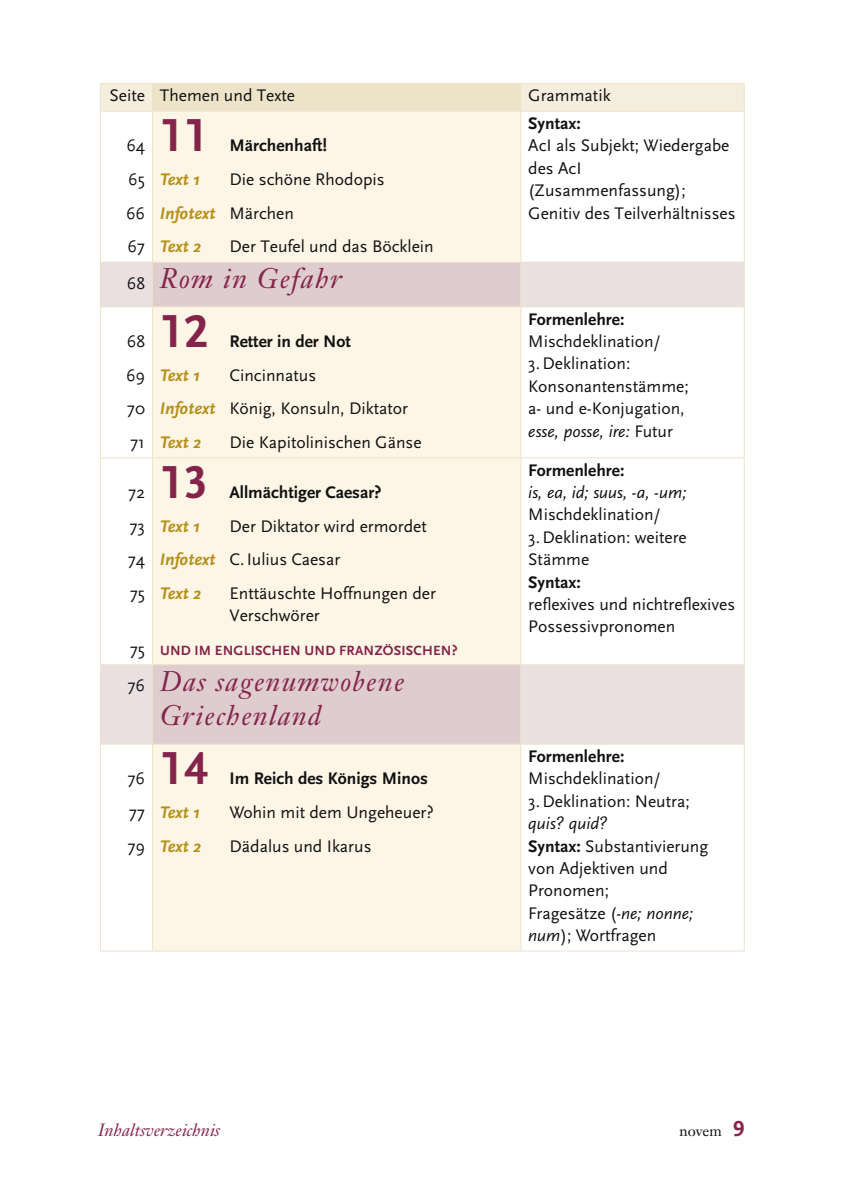
<style>
.page{position:relative;width:844px;height:1191px;background:#fff}
.page>*{position:absolute;margin:0;border:0;box-sizing:border-box;transform-origin:0 0}
._62_1_Inhalt_Lektion{font:48.3px "Scala Sans CV Bold Caps";color:#85244b}
._64_Inhalt_Kapitel{font:italic 28px/33.6px "Janson Latin CV Std";letter-spacing:.05em;color:#85244b}
._61_Inhalt{font:17.5px/22.4px "Scala Sans CV Latin";color:#101111}
._62_2_Inhalt_Text{font:17.5px/22.4px "Scala Sans CV Latin";color:#101111}
._62_1_Inhalt_Lektion-2{font:700 17.5px "Scala Sans CV Latin";color:#101111}
._62_2_Inhalt_Text-2{font:italic 700 17.5px "Scala Sans CV Latin";color:#b58f19}
._63_1_Inhalt_Seitenz{font:17.5px "Scala Sans CV Latin";color:#101111}
._61_Inhalt-2{font:700 17.5px "Scala Sans CV Latin";color:#101111}
._73_Kolumnentitel{font:italic 17.5px "Janson Latin CV Std";color:#85244b}
._63_2_Inhalt_Seitenz{font:17.5px "Scala Sans CV Latin";color:#101111}
.t1{font:14.88px "Janson Latin CV Std";color:#101111}
._61_Inhalt-3{font:700 14px "Scala Sans CV Latin";letter-spacing:.015em;color:#85244b}
.s1{font-weight:400;font-style:normal;color:#101111}
.s2{font-weight:700;font-style:italic;color:#b58f19}
.s3{font-weight:700}
.s4{font-style:italic}
.s5{font-family:"Scala Sans CV Bold Caps";font-size:22.75px;color:#85244b}
</style>
<div class="page">
<div style="left:153px;top:112px;width:367px;height:838px;background:#fdf6e6"></div>
<svg style="left:101px;top:263px;width:642px;height:480px"></svg>
<svg style="left:153px;top:263px;width:367px;height:480px;background:#f5ebdf"></svg>
<hr style="left:100px;top:83px;width:52px;height:1px;background:#ede3c8">
<hr style="left:152px;top:83px;width:368px;height:1px;background:#ede3c8">
<hr style="left:520px;top:83px;width:224px;height:1px;background:#ede3c8">
<svg style="left:100px;top:84px;width:644px;height:27px;background:#efe7d1"></svg>
<hr style="left:100px;top:111px;width:52px;height:1px;background:#ede3c8">
<hr style="left:100px;top:112px;width:1px;height:150px;background:#ede3c8">
<hr style="left:152px;top:111px;width:368px;height:1px;background:#ede3c8">
<hr style="left:152px;top:112px;width:1px;height:150px;background:#ede3c8">
<hr style="left:520px;top:111px;width:224px;height:1px;background:#ede3c8">
<hr style="left:520px;top:112px;width:1px;height:150px;background:#ede3c8">
<hr style="left:743px;top:112px;width:1px;height:150px;background:#ede3c8">
<hr style="left:100px;top:262px;width:52px;height:1px;background:#ede3c8">
<hr style="left:100px;top:263px;width:1px;height:43px;background:#ede3c8">
<hr style="left:152px;top:262px;width:368px;height:1px;background:#ede3c8">
<hr style="left:152px;top:263px;width:1px;height:43px;background:#ede3c8">
<hr style="left:520px;top:262px;width:224px;height:1px;background:#ede3c8">
<hr style="left:520px;top:263px;width:1px;height:43px;background:#ede3c8">
<hr style="left:743px;top:263px;width:1px;height:43px;background:#ede3c8">
<hr style="left:100px;top:306px;width:52px;height:1px;background:#ede3c8">
<hr style="left:100px;top:307px;width:1px;height:150px;background:#ede3c8">
<hr style="left:152px;top:306px;width:368px;height:1px;background:#ede3c8">
<hr style="left:152px;top:307px;width:1px;height:150px;background:#ede3c8">
<hr style="left:520px;top:306px;width:224px;height:1px;background:#ede3c8">
<hr style="left:520px;top:307px;width:1px;height:150px;background:#ede3c8">
<hr style="left:743px;top:307px;width:1px;height:150px;background:#ede3c8">
<hr style="left:100px;top:457px;width:52px;height:1px;background:#ede3c8">
<hr style="left:100px;top:458px;width:1px;height:206px;background:#ede3c8">
<hr style="left:152px;top:457px;width:368px;height:1px;background:#ede3c8">
<hr style="left:152px;top:458px;width:1px;height:206px;background:#ede3c8">
<hr style="left:520px;top:457px;width:224px;height:1px;background:#ede3c8">
<hr style="left:520px;top:458px;width:1px;height:206px;background:#ede3c8">
<hr style="left:743px;top:458px;width:1px;height:206px;background:#ede3c8">
<hr style="left:100px;top:664px;width:52px;height:1px;background:#ede3c8">
<hr style="left:100px;top:665px;width:1px;height:78px;background:#ede3c8">
<hr style="left:152px;top:664px;width:368px;height:1px;background:#ede3c8">
<hr style="left:152px;top:665px;width:1px;height:78px;background:#ede3c8">
<hr style="left:520px;top:664px;width:224px;height:1px;background:#ede3c8">
<hr style="left:520px;top:665px;width:1px;height:78px;background:#ede3c8">
<hr style="left:743px;top:665px;width:1px;height:78px;background:#ede3c8">
<hr style="left:100px;top:743px;width:52px;height:1px;background:#ede3c8">
<hr style="left:100px;top:744px;width:1px;height:206px;background:#ede3c8">
<hr style="left:152px;top:743px;width:368px;height:1px;background:#ede3c8">
<hr style="left:152px;top:744px;width:1px;height:206px;background:#ede3c8">
<hr style="left:520px;top:743px;width:224px;height:1px;background:#ede3c8">
<hr style="left:520px;top:744px;width:1px;height:206px;background:#ede3c8">
<hr style="left:743px;top:744px;width:1px;height:206px;background:#ede3c8">
<hr style="left:100px;top:950px;width:52px;height:1px;background:#ede3c8">
<hr style="left:152px;top:950px;width:368px;height:1px;background:#ede3c8">
<hr style="left:520px;top:950px;width:224px;height:1px;background:#ede3c8">
<p class="_63_1_Inhalt_Seitenz" style="left:109px;top:86px;width:37px">Seite</p>
<p class="_61_Inhalt" style="left:160px;top:85px;width:137px">Themen und Texte</p>
<p class="_61_Inhalt" style="left:528px;top:85px;width:84px">Grammatik</p>
<p class="_63_1_Inhalt_Seitenz" style="left:126px;top:136px;width:20px">64</p>
<p class="_63_1_Inhalt_Seitenz" style="left:128px;top:170px;width:18px">65</p>
<p class="_63_1_Inhalt_Seitenz" style="left:126px;top:203px;width:21px">66</p>
<p class="_63_1_Inhalt_Seitenz" style="left:127px;top:237px;width:19px">67</p>
<p class="_61_Inhalt-2" style="left:528px;top:114px;width:54px">Syntax:</p>
<p class="_61_Inhalt" style="left:528px;top:135px;width:209px">AcI als Subjekt; Wiedergabe des AcI (Zusammenfassung);<br>Genitiv des Teilverhältnisses</p>
<p class="_62_1_Inhalt_Lektion" style="left:160px;top:109px;width:50px">11</p>
<p class="_62_1_Inhalt_Lektion-2" style="left:229px;top:136px;width:99px">Märchenhaft!</p>
<p class="_62_2_Inhalt_Text-2" style="left:160px;top:170px;width:41px">Text 1</p>
<p class="_62_2_Inhalt_Text" style="left:229px;top:168px;width:157px">Die schöne Rhodopis</p>
<p class="_62_2_Inhalt_Text-2" style="left:160px;top:203px;width:135px">Infotext <span class="s1">Märchen</span></p>
<p class="_62_2_Inhalt_Text-2" style="left:160px;top:237px;width:42px">Text 2</p>
<p class="_62_2_Inhalt_Text" style="left:229px;top:236px;width:206px">Der Teufel und das Böcklein</p>
<p class="_63_2_Inhalt_Seitenz" style="left:127px;top:273px;width:20px">68</p>
<p class="_64_Inhalt_Kapitel" style="left:160px;top:262px;width:183px">Rom in Gefahr</p>
<p class="_63_1_Inhalt_Seitenz" style="left:127px;top:332px;width:20px">68</p>
<p class="_63_1_Inhalt_Seitenz" style="left:126px;top:365px;width:21px">69</p>
<p class="_63_1_Inhalt_Seitenz" style="left:127px;top:399px;width:20px">70</p>
<p class="_63_1_Inhalt_Seitenz" style="left:130px;top:432px;width:16px">71</p>
<p class="_62_1_Inhalt_Lektion" style="left:160px;top:304px;width:50px">12</p>
<p class="_62_1_Inhalt_Lektion-2" style="left:229px;top:332px;width:123px">Retter in der Not</p>
<p class="_62_2_Inhalt_Text-2" style="left:160px;top:365px;width:41px">Text 1</p>
<p class="_62_2_Inhalt_Text" style="left:229px;top:364px;width:88px">Cincinnatus</p>
<p class="_62_2_Inhalt_Text" style="left:160px;top:398px;width:250px"><span class="s2">Infotext</span> König, Konsuln, Diktator</p>
<p class="_62_2_Inhalt_Text-2" style="left:160px;top:433px;width:42px">Text 2</p>
<p class="_62_2_Inhalt_Text" style="left:229px;top:431px;width:193px">Die Kapitolinischen Gänse</p>
<p class="_63_1_Inhalt_Seitenz" style="left:128px;top:483px;width:18px">72</p>
<p class="_63_1_Inhalt_Seitenz" style="left:129px;top:516px;width:17px">73</p>
<p class="_63_1_Inhalt_Seitenz" style="left:128px;top:550px;width:19px">74</p>
<p class="_63_1_Inhalt_Seitenz" style="left:130px;top:583px;width:17px">75</p>
<p class="_63_1_Inhalt_Seitenz" style="left:130px;top:639px;width:17px">75</p>
<p class="_62_1_Inhalt_Lektion" style="left:160px;top:455px;width:50px">13</p>
<p class="_62_1_Inhalt_Lektion-2" style="left:229px;top:483px;width:153px">Allmächtiger Caesar?</p>
<p class="_62_2_Inhalt_Text-2" style="left:160px;top:516px;width:41px">Text 1</p>
<p class="_62_2_Inhalt_Text" style="left:229px;top:515px;width:199px">Der Diktator wird ermordet</p>
<p class="_62_2_Inhalt_Text" style="left:160px;top:548px;width:182px"><span class="s2">Infotext</span> C.Iulius Caesar</p>
<p class="_62_2_Inhalt_Text-2" style="left:160px;top:583px;width:42px">Text 2</p>
<p class="_62_2_Inhalt_Text" style="left:229px;top:582px;width:208px">Enttäuschte Hoffnungen der<br>Verschwörer</p>
<p class="_61_Inhalt-3" style="left:160px;top:643px;width:299px">UND IM ENGLISCHEN UND FRANZÖSISCHEN?</p>
<p class="_63_2_Inhalt_Seitenz" style="left:127px;top:676px;width:19px">76</p>
<p class="_64_Inhalt_Kapitel" style="left:160px;top:664px;width:246px">Das sagenumwobene<br>Griechenland</p>
<p class="_63_1_Inhalt_Seitenz" style="left:127px;top:769px;width:19px">76</p>
<p class="_63_1_Inhalt_Seitenz" style="left:129px;top:802px;width:18px">77</p>
<p class="_63_1_Inhalt_Seitenz" style="left:127px;top:836px;width:19px">79</p>
<p class="_62_1_Inhalt_Lektion" style="left:160px;top:741px;width:50px">14</p>
<p class="_62_1_Inhalt_Lektion-2" style="left:229px;top:769px;width:200px">Im Reich des Königs Minos</p>
<p class="_62_2_Inhalt_Text-2" style="left:160px;top:803px;width:41px">Text 1</p>
<p class="_62_2_Inhalt_Text" style="left:229px;top:801px;width:206px">Wohin mit dem Ungeheuer?</p>
<p class="_62_2_Inhalt_Text-2" style="left:160px;top:836px;width:42px">Text 2</p>
<p class="_62_2_Inhalt_Text" style="left:229px;top:835px;width:143px">Dädalus und Ikarus</p>
<p class="_61_Inhalt" style="left:528px;top:308px;width:162px"><span class="s3">Formenlehre:<br></span>Mischdeklination/<br>3.Deklination:<br>Konsonantenstämme; a‑ und e-Konjugation, <span class="s4">esse, posse, ire:</span> Futur</p>
<p class="_61_Inhalt-2" style="left:528px;top:460px;width:98px">Formenlehre:</p>
<p class="_61_Inhalt" style="left:528px;top:481px;width:160px"><span class="s4">is, ea, id; suus, -a, -um;<br></span>Mischdeklination/<br>3.Deklination: weitere<br>Stämme</p>
<p class="_61_Inhalt-2" style="left:528px;top:572px;width:54px">Syntax:</p>
<p class="_61_Inhalt" style="left:528px;top:593px;width:208px">reflexives und nichtreflexives<br>Possessivpronomen</p>
<p class="_61_Inhalt" style="left:528px;top:745px;width:163px"><span class="s3">Formenlehre:<br></span>Mischdeklination/<br>3.Deklination: Neutra; <span class="s4">quis? quid?</span></p>
<p class="_61_Inhalt" style="left:528px;top:835px;width:181px"><span class="s3">Syntax:</span> Substantivierung von Adjektiven und<br>Pronomen;<br>Fragesätze (<span class="s4">-ne; nonne; num</span>); Wortfragen</p>
<p class="_73_Kolumnentitel" style="left:98px;top:1119px;width:123px">Inhaltsverzeichnis</p>
<p class="t1" style="left:679px;top:1121px;width:67px">novem <span class="s5">9</span></p>
</div>
